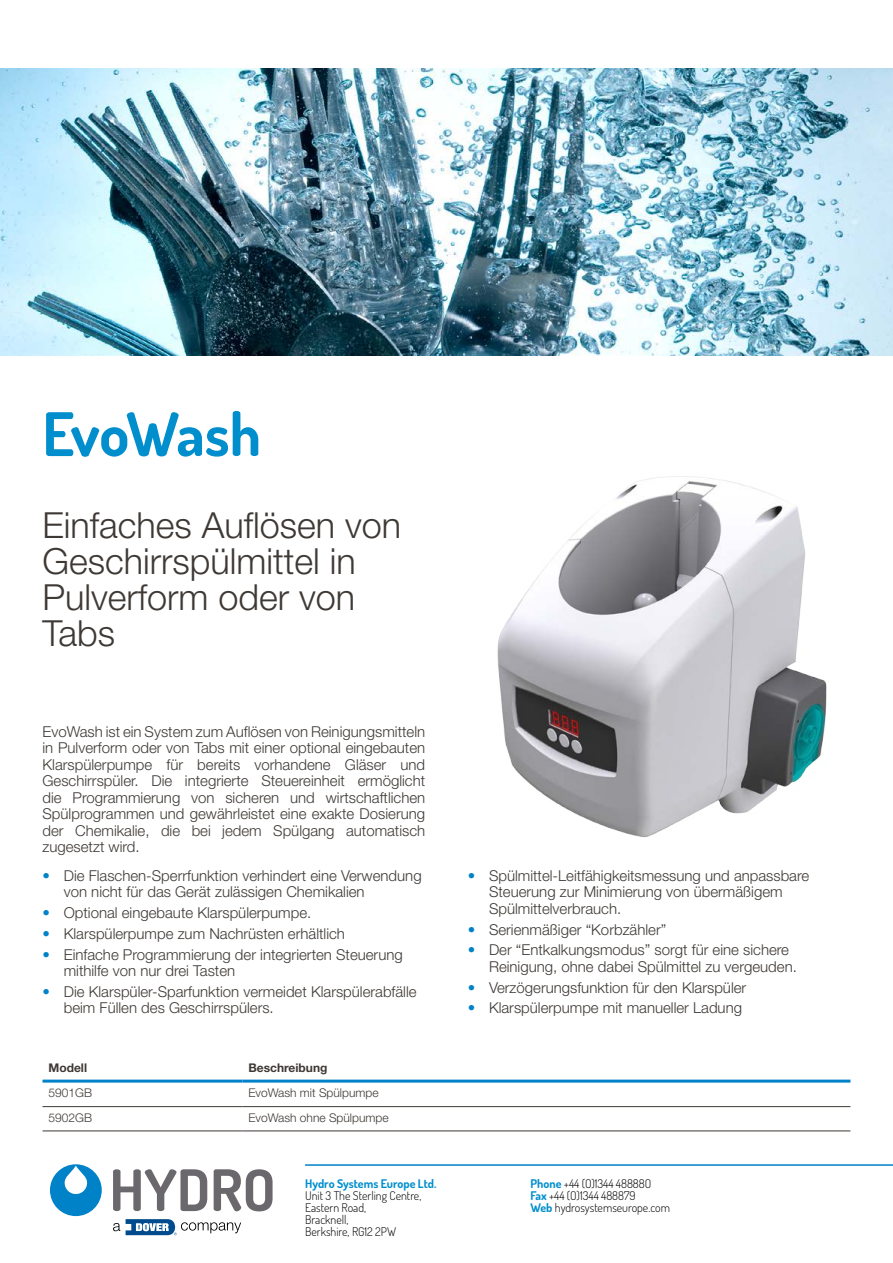
<style>
.page{position:relative;width:893px;height:1263px;background:#fff}
.page>*{position:absolute;margin:0;border:0;box-sizing:border-box;transform-origin:0 0}
.t1{font:700 60px "Dosis";letter-spacing:-.025em;color:#008ecd}
.t2{font:300 36px/36px "Helvetica Neue";color:#3e3935}
.t3{font:300 15px/16.5px "Helvetica Neue";color:#3e3935}
.t4{font:300 12px/12px "Dosis";color:#000}
.t5{font:300 12px "Helvetica Neue";color:#3e3935}
.t6{font:700 12px "Dosis";color:#008ecd}
.t7{font:700 12px "Helvetica Neue";color:#3e3935}
.s1{color:#0082c9}
.s2{font-weight:700;color:#008ecd}
</style>
<div class="page">
<img style="left:497px;top:476px;width:330px;height:361px">
<img style="left:0;top:68px;width:893px;height:287px">
<svg style="left:113px;top:1169px;width:94px;height:42px"></svg>
<svg style="left:214px;top:1169px;width:59px;height:42px"></svg>
<svg style="left:126px;top:1219px;width:115px;height:16px"></svg>
<svg style="left:113px;top:1223px;width:7px;height:8px"></svg>
<div style="left:50px;top:1164px;width:52px;height:52px;background:#0082c9;border-radius:50%"></div>
<svg style="left:65px;top:1166px;width:22px;height:28px"></svg>
<hr style="left:305px;top:1164px;width:588px;height:2px;background:#0082c9">
<hr style="left:43px;top:1106px;width:199px;height:1px;background:#3e3935">
<hr style="left:242px;top:1106px;width:608px;height:1px;background:#3e3935">
<hr style="left:43px;top:1130px;width:199px;height:1px;background:#3e3935">
<hr style="left:242px;top:1130px;width:608px;height:1px;background:#3e3935">
<hr style="left:43px;top:1079px;width:199px;height:3px;background:#0082c9">
<hr style="left:242px;top:1079px;width:608px;height:3px;background:#0082c9">
<h1 class="t1" style="left:43px;top:395px;width:220px">EvoWash</h1>
<h2 class="t2" style="left:43px;top:506px;width:360px">Einfaches Auflösen von<br>Geschirrspülmittel in<br>Pulverform oder von<br>Tabs</h2>
<p class="t3" style="left:43px;top:723px;width:384px;text-align:justify">EvoWash ist ein System zum Auflösen von Reinigungsmitteln in Pulverform oder von Tabs mit einer optional eingebauten Klarspülerpumpe für bereits vorhandene Gläser und Geschirrspüler. Die integrierte Steuereinheit ermöglicht die Programmierung von sicheren und wirtschaftlichen Spülprogrammen und gewährleistet eine exakte Dosierung der Chemikalie, die bei jedem Spülgang automatisch zugesetzt wird.</p>
<p class="t3" style="left:64px;top:867px;width:359px;text-indent:-21px"><span class="s1">•</span> Die Flaschen-Sperrfunktion verhindert eine Verwendung von nicht für das Gerät zulässigen Chemikalien</p>
<p class="t3" style="left:43px;top:904px;width:270px"><span class="s1">•</span> Optional eingebaute Klarspülerpumpe.</p>
<p class="t3" style="left:43px;top:925px;width:304px"><span class="s1">•</span> Klarspülerpumpe zum Nachrüsten erhältlich</p>
<p class="t3" style="left:64px;top:946px;width:341px;text-indent:-21px"><span class="s1">•</span> Einfache Programmierung der integrierten Steuerung mithilfe von nur drei Tasten</p>
<p class="t3" style="left:64px;top:983px;width:354px;text-indent:-21px"><span class="s1">•</span> Die Klarspüler-Sparfunktion vermeidet Klarspülerabfälle beim Füllen des Geschirrspülers.</p>
<p class="t7" style="left:49px;top:1060px;width:40px">Modell</p>
<p class="t7" style="left:248px;top:1060px;width:81px">Beschreibung</p>
<p class="t5" style="left:49px;top:1085px;width:45px">5901GB</p>
<p class="t5" style="left:248px;top:1085px;width:132px">EvoWash mit Spülpumpe</p>
<p class="t5" style="left:49px;top:1111px;width:45px">5902GB</p>
<p class="t5" style="left:248px;top:1111px;width:142px">EvoWash ohne Spülpumpe</p>
<p class="t6" style="left:305px;top:1176px;width:133px">Hydro Systems Europe Ltd.</p>
<p class="t4" style="left:305px;top:1189px;width:118px">Unit 3 The Sterling Centre,<br>Eastern Road,<br>Bracknell,<br>Berkshire, RG12 2PW</p>
<p class="t3" style="left:489px;top:867px;width:322px;text-indent:-21px"><span class="s1">•</span> Spülmittel-Leitfähigkeitsmessung und anpassbare<br>Steuerung zur Minimierung von übermäßigem<br>Spülmittelverbrauch.</p>
<p class="t3" style="left:468px;top:921px;width:200px"><span class="s1">•</span> Serienmäßiger “Korbzähler”</p>
<p class="t3" style="left:489px;top:941px;width:309px;text-indent:-21px"><span class="s1">•</span> Der “Entkalkungsmodus” sorgt für eine sichere<br>Reinigung, ohne dabei Spülmittel zu vergeuden.</p>
<p class="t3" style="left:468px;top:979px;width:280px"><span class="s1">•</span> Verzögerungsfunktion für den Klarspüler</p>
<p class="t3" style="left:468px;top:999px;width:276px"><span class="s1">•</span> Klarspülerpumpe mit manueller Ladung</p>
<p class="t4" style="left:530px;top:1177px;width:141px"><span class="s2">Phone</span> +44 (O)1344 48888O<br><span class="s2">Fax</span> +44 (O)1344 488879<br><span class="s2">Web</span> hydrosystemseurope.com</p>
</div>
